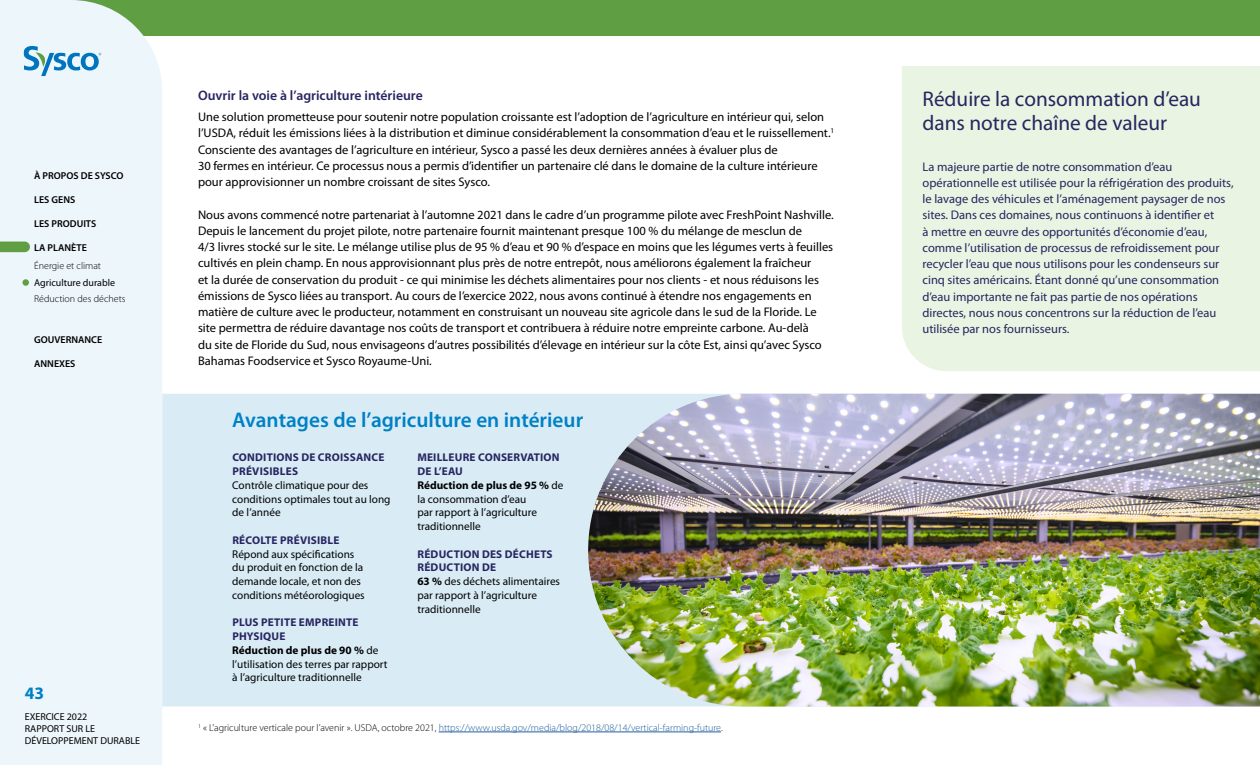
<style>
.page{position:relative;width:1260px;height:765px;background:#fff}
.page>*{position:absolute;margin:0;border:0;box-sizing:border-box;transform-origin:0 0}
.Sidebar_headline{font:21.25px/24.2px "Myriad Pro";color:#282560}
.P_-_Body_Copy{font:600 21.25px "Myriad Pro";color:#0081c6}
.t1{font:700 17.5px "Myriad Pro";color:#0081c6}
.H2_-_subheads{font:600 13.75px "Myriad Pro";color:#282560}
.P_-_Body_Copy-2{font:12.5px/16.2px "Myriad Pro";color:#000}
.Sidebar_bodycopy{font:12.5px/16.2px "Myriad Pro";color:#282560}
.P_-_Table_Copy{font:11.25px/13.8px "Myriad Pro";color:#000}
.Footnote{font:300 10px "Myriad Pro";color:#215e9e}
.t2{font:10px/12px "Myriad Pro";color:#000}
.t3{font:600 10px "Myriad Pro";color:#000}
.t4{font:300 10px "Myriad Pro";color:#000}
.s1{font-weight:700;color:#282560}
.s2{font-weight:700}
.s3{color:#000}
</style>
<div class="page">
<div style="left:0;top:0;width:1260px;height:36px;background:#5f9e43"></div>
<div style="left:0;top:0;width:162px;height:765px;background:#edf6fb"></div>
<svg style="left:24px;top:44px;width:77px;height:32px;background:#a3cde5"></svg>
<svg style="left:0;top:242px;width:30px;height:10px"></svg>
<div style="left:22px;top:279px;width:7px;height:7px;background:#5f9e43;border-radius:50%"></div>
<hr style="left:439px;top:732px;width:282px;height:1px;background:#215e9e">
<div style="left:902px;top:66px;width:358px;height:305px;background:#e9f4e2"></div>
<div style="left:162px;top:394px;width:426px;height:312px;background:#d9ecf6"></div>
<img style="left:588px;top:394px;width:672px;height:313px">
<p class="t3" style="left:34px;top:170px;width:91px">À PROPOS DE SYSCO</p>
<p class="t3" style="left:34px;top:194px;width:43px">LES GENS</p>
<p class="t3" style="left:34px;top:218px;width:64px">LES PRODUITS</p>
<p class="t3" style="left:34px;top:242px;width:54px">LA PLANÈTE</p>
<p class="t4" style="left:34px;top:260px;width:68px">Énergie et climat</p>
<p class="t2" style="left:34px;top:277px;width:82px">Agriculture durable</p>
<p class="t4" style="left:34px;top:293px;width:93px">Réduction des déchets</p>
<p class="t3" style="left:34px;top:334px;width:70px">GOUVERNANCE</p>
<p class="t3" style="left:34px;top:358px;width:43px">ANNEXES</p>
<h2 class="t1" style="left:25px;top:683px;width:21px">43</h2>
<p class="t2" style="left:25px;top:711px;width:117px">EXERCICE 2022<br>RAPPORT SUR LE<br>DÉVELOPPEMENT DURABLE</p>
<h2 class="H2_-_subheads" style="left:198px;top:88px;width:226px">Ouvrir la voie à l’agriculture intérieure</h2>
<p class="P_-_Body_Copy-2" style="left:198px;top:109px;width:638px">Une solution prometteuse pour soutenir notre population croissante est l’adoption de l’agriculture en intérieur qui, selon l’USDA, réduit les émissions liées à la distribution et diminue considérablement la consommation d’eau et le ruissellement.<sup>1<br></sup>Consciente des avantages de l’agriculture en intérieur, Sysco a passé les deux dernières années à évaluer plus de<br>30 fermes en intérieur. Ce processus nous a permis d’identifier un partenaire clé dans le domaine de la culture intérieure pour approvisionner un nombre croissant de sites Sysco.</p>
<p class="P_-_Body_Copy-2" style="left:198px;top:206px;width:637px">Nous avons commencé notre partenariat à l’automne 2021 dans le cadre d’un programme pilote avec FreshPoint Nashville.<br>Depuis le lancement du projet pilote, notre partenaire fournit maintenant presque 100 % du mélange de mesclun de<br>4/3 livres stocké sur le site. Le mélange utilise plus de 95 % d’eau et 90 % d’espace en moins que les légumes verts à feuilles cultivés en plein champ. En nous approvisionnant plus près de notre entrepôt, nous améliorons également la fraîcheur<br>et la durée de conservation du produit - ce qui minimise les déchets alimentaires pour nos clients - et nous réduisons les émissions de Sysco liées au transport. Au cours de l’exercice 2022, nous avons continué à étendre nos engagements en matière de culture avec le producteur, notamment en construisant un nouveau site agricole dans le sud de la Floride. Le site permettra de réduire davantage nos coûts de transport et contribuera à réduire notre empreinte carbone. Au-delà<br>du site de Floride du Sud, nous envisageons d’autres possibilités d’élevage en intérieur sur la côte Est, ainsi qu’avec Sysco Bahamas Foodservice et Sysco Royaume-Uni.</p>
<p class="P_-_Body_Copy" style="left:232px;top:408px;width:353px">Avantages de l’agriculture en intérieur</p>
<p class="P_-_Table_Copy" style="left:232px;top:451px;width:160px"><span class="s1">CONDITIONS DE CROISSANCE<br>PRÉVISIBLES<br></span>Contrôle climatique pour des conditions optimales tout au long de l’année</p>
<p class="P_-_Table_Copy" style="left:232px;top:533px;width:134px"><span class="s1">RÉCOLTE PRÉVISIBLE<br></span>Répond aux spécifications du produit en fonction de la demande locale, et non des conditions météorologiques</p>
<p class="P_-_Table_Copy" style="left:232px;top:616px;width:157px"><span class="s1">PLUS PETITE EMPREINTE<br>PHYSIQUE<br></span><span class="s2">Réduction de plus de 90 %</span> de l’utilisation des terres par rapport à l’agriculture traditionnelle</p>
<p class="P_-_Table_Copy" style="left:417px;top:451px;width:148px"><span class="s1">MEILLEURE CONSERVATION<br>DE L’EAU<br></span><span class="s2">Réduction de plus de 95 %</span> de la consommation d’eau<br>par rapport à l’agriculture traditionnelle</p>
<p class="P_-_Table_Copy" style="left:417px;top:547px;width:144px"><span class="s1">RÉDUCTION DES DÉCHETS<br>RÉDUCTION DE<br></span><span class="s2">63 %</span> des déchets alimentaires par rapport à l’agriculture traditionnelle</p>
<p class="Footnote" style="left:198px;top:722px;width:526px"><sup>1</sup> <span class="s3">« L’agriculture verticale pour l’avenir ». USDA, octobre 2021,</span> https://www.usda.gov/media/blog/2018/08/14/vertical-farming-future<span class="s3">.</span></p>
<h1 class="Sidebar_headline" style="left:923px;top:87px;width:280px">Réduire la consommation d’eau dans notre chaîne de valeur</h1>
<p class="Sidebar_bodycopy" style="left:923px;top:159px;width:313px">La majeure partie de notre consommation d’eau opérationnelle est utilisée pour la réfrigération des produits, le lavage des véhicules et l’aménagement paysager de nos sites. Dans ces domaines, nous continuons à identifier et<br>à mettre en œuvre des opportunités d’économie d’eau, comme l’utilisation de processus de refroidissement pour recycler l’eau que nous utilisons pour les condenseurs sur cinq sites américains. Étant donné qu’une consommation d’eau importante ne fait pas partie de nos opérations directes, nous nous concentrons sur la réduction de l’eau utilisée par nos fournisseurs.</p>
</div>
